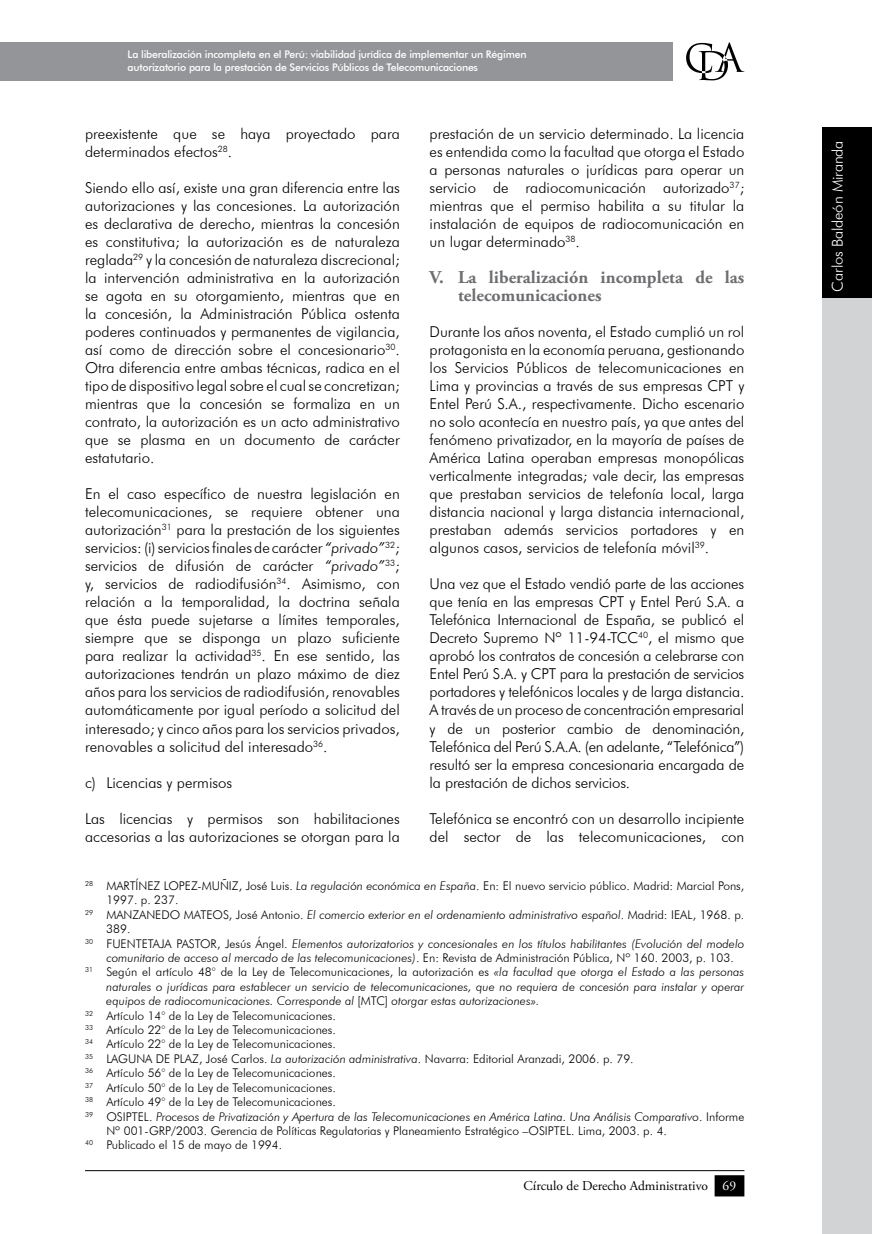
<style>
.page{position:relative;width:872px;height:1234px;background:#fff}
.page>*{position:absolute;margin:0;border:0;box-sizing:border-box;transform-origin:0 0}
.t1{font:700 18px/18px "Adobe Garamond Pro";color:#6d6e71}
.t2{font:300 15px/18px "Futura BT";color:#000;text-align:justify}
.t3{font:300 15px "Futura BT";letter-spacing:-.01em;color:#fff}
.t4{font:13.5px "Adobe Garamond Pro";color:#000}
.t5{font:300 12px "Futura BT";color:#000}
.t6{font:italic 300 12px "Futura BT";color:#000}
.t7{font:500 10.5px/12.6px "Futura BT";letter-spacing:-.02em;color:#fff}
.s1{font-style:italic}
.s2{font-style:normal}
.s3{color:#fff}
</style>
<div class="page">
<div style="left:822px;top:265px;width:50px;height:968px;background:#d1d3d4"></div>
<div style="left:0;top:43px;width:673px;height:38px;background:#939598"></div>
<div style="left:822px;top:128px;width:50px;height:170px;background:#000"></div>
<svg style="left:686px;top:42px;width:58px;height:38px"></svg>
<hr style="left:85px;top:1169px;width:659px;height:1px;background:#000">
<div style="left:715px;top:1175px;width:28px;height:20px;background:#000"></div>
<div style="left:714px;top:1174px;width:30px;height:22px;border:2px solid #000"></div>
<p class="t7" style="left:128px;top:48px;width:400px">La liberalización incompleta en el Perú: viabilidad jurídica de implementar un Régimen autorizatorio para la prestación de Servicios Públicos de Telecomunicaciones</p>
<p class="t2" style="left:85px;top:125px;width:316px">preexistente que se haya proyectado para determinados efectos<sup>28</sup>.</p>
<p class="t2" style="left:85px;top:179px;width:316px">Siendo ello así, existe una gran diferencia entre las autorizaciones y las concesiones. La autorización es declarativa de derecho, mientras la concesión es constitutiva; la autorización es de naturaleza reglada<sup>29</sup> y la concesión de naturaleza discrecional; la intervención administrativa en la autorización se agota en su otorgamiento, mientras que en la concesión, la Administración Pública ostenta poderes continuados y permanentes de vigilancia, así como de dirección sobre el concesionario<sup>30</sup>.<br>Otra diferencia entre ambas técnicas, radica en el tipo de dispositivo legal sobre el cual se concretizan; mientras que la concesión se formaliza en un contrato, la autorización es un acto administrativo que se plasma en un documento de carácter estatutario.</p>
<p class="t2" style="left:85px;top:485px;width:316px">E n el caso específico de nuestra legislación en telecomunicaciones, se requiere obtener una autorización<sup>31</sup> para la prestación de los siguientes servicios: (i) servicios finales de carácter <span class="s1">“privado”</span><sup>32</sup>; servicios de difusión de carácter <span class="s1">“privado”</span><sup>33</sup>; y, servicios de radiodifusión<sup>34</sup>. Asimismo, con relación a la temporalidad, la doctrina señala que ésta puede sujetarse a límites temporales, siempre que se disponga un plazo suficiente para realizar la actividad<sup>35</sup>. E n ese sentido, las autorizaciones tendrán un plazo máximo de diez años para los servicios de radiodifusión, renovables automáticamente por igual período a solicitud del interesado; y cinco años para los servicios privados, renovables a solicitud del interesado<sup>36</sup>.</p>
<p class="t2" style="left:85px;top:773px;width:149px">c) Licencias y permisos</p>
<p class="t2" style="left:85px;top:809px;width:316px">Las licencias y permisos son habilitaciones accesorias a las autorizaciones se otorgan para la</p>
<p class="t2" style="left:429px;top:125px;width:316px">prestación de un servicio determinado. La licencia es entendida como la facultad que otorga el Estado a personas naturales o jurídicas para operar un servicio de radiocomunicación autorizado<sup>37</sup>; mientras que el permiso habilita a su titular la instalación de equipos de radiocomunicación en un lugar determinado<sup>38</sup>.</p>
<p class="t1" style="left:458px;top:269px;width:288px;text-indent:-28px">V. La liberalización incompleta de las telecomunicaciones</p>
<p class="t2" style="left:429px;top:323px;width:316px">Durante los años noventa, el Estado cumplió un rol protagonista en la economía peruana, gestionando los Servicios Públicos de telecomunicaciones en Lima y provincias a través de sus empresas CPT y E ntel Perú S.A., respectivamente. Dicho escenario no solo acontecía en nuestro país, ya que antes del fenómeno privatizador, en la mayoría de países de América Latina operaban empresas monopólicas verticalmente integradas; vale decir, las empresas que prestaban servicios de telefonía local, larga distancia nacional y larga distancia internacional, prestaban además servicios portadores y en algunos casos, servicios de telefonía móvil<sup>39</sup>.</p>
<p class="t2" style="left:429px;top:575px;width:316px">Una vez que el Estado vendió parte de las acciones que tenía en las empresas CPT y E ntel Perú S.A. a Telefónica I nternacional de España, se publicó el Decreto Supremo Nº 11-94-TCC<sup>40</sup>, el mismo que aprobó los contratos de concesión a celebrarse con E ntel Perú S.A. y CPT para la prestación de servicios portadores y telefónicos locales y de larga distancia.<br>A través de un proceso de concentración empresarial y de un posterior cambio de denominación, Telefónica del Perú S.A.A. (en adelante, “Telefónica”) resultó ser la empresa concesionaria encargada de la prestación de dichos servicios.</p>
<p class="t2" style="left:429px;top:809px;width:316px">Telefónica se encontró con un desarrollo incipiente del sector de las telecomunicaciones, con</p>
<p class="t5" style="left:85px;top:878px;width:661px"><sup>28</sup> MARTÍNEZ LOPEZ-MUÑIZ, José Luis. <span class="s1">La regulación económica en España</span>. E n: E l nuevo servicio público. Madrid: Marcial Pons,</p>
<p class="t5" style="left:106px;top:892px;width:74px">1997. p. 237.</p>
<p class="t6" style="left:85px;top:907px;width:661px"><sup>29</sup> <span class="s2">MANZANEDO MATE OS, José Antonio.</span> El comercio exterior en el ordenamiento administrativo español<span class="s2">. Madrid: IEAL, 1968. p.</span></p>
<p class="t5" style="left:106px;top:921px;width:26px">389.</p>
<p class="t5" style="left:85px;top:935px;width:58px"><sup>30</sup> FUENTETA</p>
<p class="t6" style="left:160px;top:935px;width:585px"><span class="s2">JA PASTOR, Jesús Ángel.</span> Elementos autorizatorios y concesionales en los títulos habilitantes (Evolución del modelo</p>
<p class="t6" style="left:106px;top:950px;width:629px">comunitario de acceso al mercado de las telecomunicaciones)<span class="s2">. E n: Revista de Administración Pública, Nº 160. 2003, p. 103.</span></p>
<p class="t5" style="left:85px;top:964px;width:661px"><sup>31</sup> Según el artículo 48° de la Ley de Telecomunicaciones, la autorización es <span class="s1">«la facultad que otorga el Estado a las personas</span></p>
<p class="t6" style="left:106px;top:979px;width:639px">naturales o jurídicas para establecer un servicio de telecomunicaciones, que no requiera de concesión para instalar y operar</p>
<p class="t6" style="left:106px;top:993px;width:434px">equipos de radiocomunicaciones. Corresponde al <span class="s2">[MTC]</span> otorgar estas autorizaciones».</p>
<p class="t5" style="left:85px;top:1007px;width:252px"><sup>32</sup> Artículo 14° de la Ley de Telecomunicaciones.</p>
<p class="t5" style="left:85px;top:1022px;width:252px"><sup>33</sup> Artículo 22° de la Ley de Telecomunicaciones.</p>
<p class="t5" style="left:85px;top:1036px;width:252px"><sup>34</sup> Artículo 22° de la Ley de Telecomunicaciones.</p>
<p class="t5" style="left:85px;top:1051px;width:550px"><sup>35</sup> LAGUNA DE PLAZ, José Carlos. <span class="s1">La autorización administrativa</span>. Navarra: Editorial Aranzadi, 2006. p. 79.</p>
<p class="t5" style="left:85px;top:1065px;width:252px"><sup>36</sup> Artículo 56° de la Ley de Telecomunicaciones.</p>
<p class="t5" style="left:85px;top:1079px;width:252px"><sup>37</sup> Artículo 50° de la Ley de Telecomunicaciones.</p>
<p class="t5" style="left:85px;top:1094px;width:252px"><sup>38</sup> Artículo 49° de la Ley de Telecomunicaciones.</p>
<p class="t6" style="left:85px;top:1108px;width:661px"><sup>39</sup> <span class="s2">OSI PTE L.</span> Procesos de Privatización y Apertura de las Telecomunicaciones en América Latina. Una Análisis Comparativo<span class="s2">. I nforme</span></p>
<p class="t5" style="left:106px;top:1123px;width:562px">Nº 001-GRP/2003. Gerencia de Políticas Regulatorias y Planeamiento Estratégico –OSI PTE L. Lima, 2003. p. 4.</p>
<p class="t5" style="left:85px;top:1137px;width:199px"><sup>40</sup> Publicado el 15 de mayo de 1994.</p>
<p class="t4" style="left:523px;top:1176px;width:214px">Círculo de Derecho Administrativo <span class="s3">69</span></p>
<p class="t3" style="left:828px;top:291px;width:153px;rotate:-90deg">Carlos Baldeón Miranda</p>
</div>
